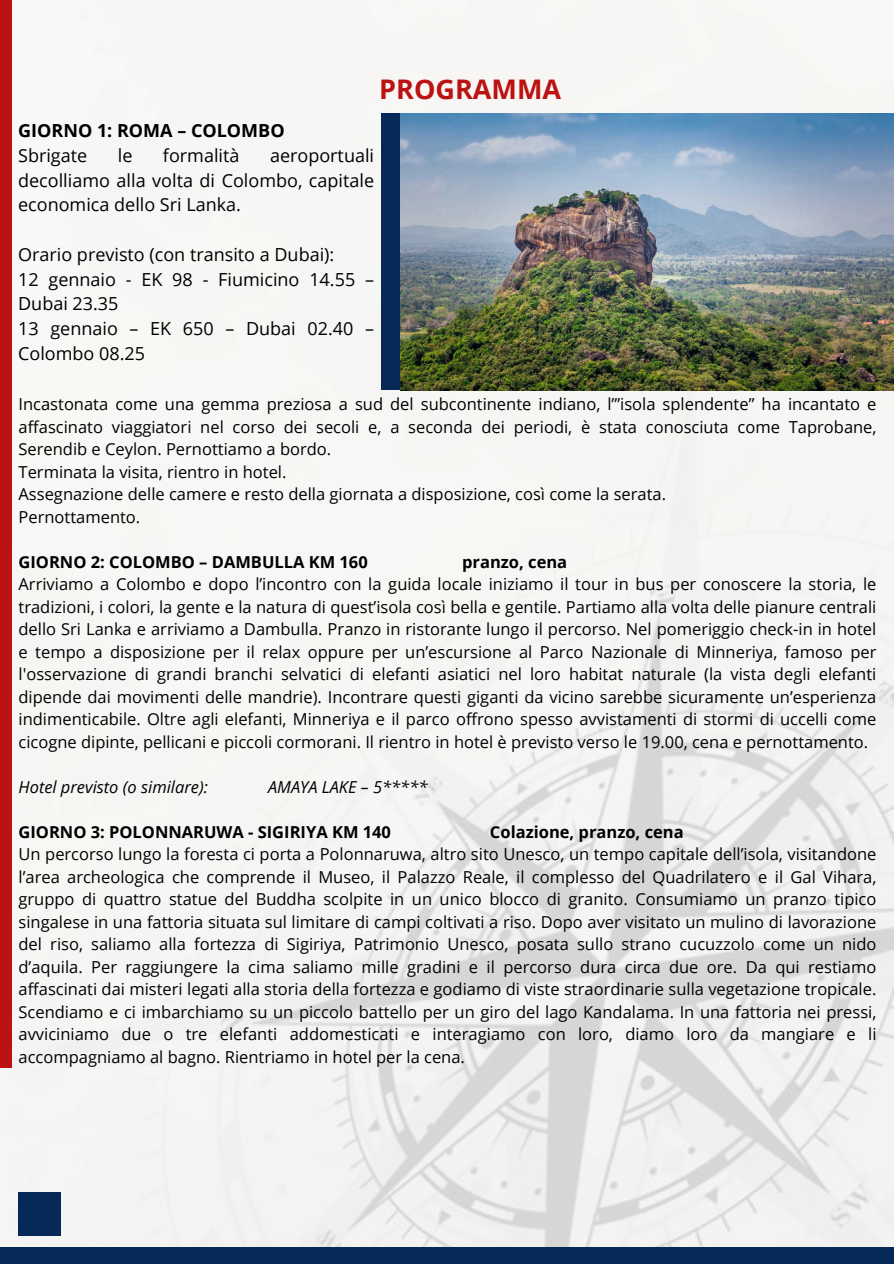
<style>
.page{position:relative;width:894px;height:1264px;background:#fff}
.page>*{position:absolute;margin:0;border:0;box-sizing:border-box;transform-origin:0 0}
.t1{font:700 27px "Open Sans";color:#bb1212}
.t2{font:18px/24.8px "Open Sans";color:#000;text-align:justify}
.t3{font:700 18px "Open Sans";color:#000}
.t4{font:16.5px/22.5px "Open Sans";color:#000;text-align:justify}
.t5{font:700 16.5px "Open Sans";color:#000}
.t6{font:italic 16.5px "Open Sans";color:#000}
</style>
<div class="page">
<img style="left:0;top:0;width:892px;height:1247px">
<div style="left:0;top:0;width:11px;height:1067px;background:#bb1212"></div>
<div style="left:19px;top:1191px;width:42px;height:44px;background:#072957"></div>
<div style="left:0;top:1247px;width:893px;height:16px;background:#072957"></div>
<div style="left:381px;top:113px;width:56px;height:277px;background:#072957"></div>
<img style="left:400px;top:113px;width:493px;height:277px">
<p class="t1" style="left:379px;top:70px;width:183px">PROGRAMMA</p>
<p class="t3" style="left:18px;top:118px;width:268px">GIORNO 1: ROMA – COLOMBO</p>
<p class="t2" style="left:18px;top:142px;width:71px">Sbrigate</p>
<p class="t2" style="left:118px;top:142px;width:16px">le</p>
<p class="t2" style="left:163px;top:142px;width:78px">formalità</p>
<p class="t2" style="left:18px;top:142px;width:357px;text-indent:252px">aeroportuali decolliamo alla volta di Colombo, capitale economica dello Sri Lanka.</p>
<p class="t2" style="left:18px;top:241px;width:357px;text-align:left">Orario previsto (con transito a Dubai):<br>12 gennaio - EK 98 - Fiumicino 14.55 –<br>Dubai 23.35<br>13 gennaio – EK 650 – Dubai 02.40 –<br>Colombo 08.25</p>
<p class="t4" style="left:19px;top:392px;width:859px">Incastonata come una gemma preziosa a sud del subcontinente indiano, l’”isola splendente” ha incantato e affascinato viaggiatori nel corso dei secoli e, a seconda dei periodi, è stata conosciuta come Taprobane, Serendib e Ceylon. Pernottiamo a bordo.</p>
<p class="t4" style="left:19px;top:460px;width:269px">Terminata la visita, rientro in hotel.</p>
<p class="t4" style="left:19px;top:482px;width:649px">Assegnazione delle camere e resto della giornata a disposizione, così come la serata.</p>
<p class="t4" style="left:19px;top:505px;width:123px">Pernottamento.</p>
<p class="t5" style="left:19px;top:550px;width:350px">GIORNO 2: COLOMBO – DAMBULLA KM 160</p>
<p class="t5" style="left:462px;top:550px;width:107px">pranzo, cena</p>
<p class="t4" style="left:19px;top:572px;width:859px">Arriviamo a Colombo e dopo l’incontro con la guida locale iniziamo il tour in bus per conoscere la storia, le tradizioni, i colori, la gente e la natura di quest’isola così bella e gentile. Partiamo alla volta delle pianure centrali dello Sri Lanka e arriviamo a Dambulla. Pranzo in ristorante lungo il percorso. Nel pomeriggio check-in in hotel e tempo a disposizione per il relax oppure per un’escursione al Parco Nazionale di Minneriya, famoso per l'osservazione di grandi branchi selvatici di elefanti asiatici nel loro habitat naturale (la vista degli elefanti dipende dai movimenti delle mandrie). Incontrare questi giganti da vicino sarebbe sicuramente un’esperienza indimenticabile. Oltre agli elefanti, Minneriya e il parco offrono spesso avvistamenti di stormi di uccelli come cicogne dipinte, pellicani e piccoli cormorani. Il rientro in hotel è previsto verso le 19.00, cena e pernottamento.</p>
<p class="t6" style="left:19px;top:775px;width:191px">Hotel previsto (o similare):</p>
<p class="t6" style="left:268px;top:775px;width:161px">AMAYA LAKE – 5*****</p>
<p class="t5" style="left:19px;top:820px;width:374px">GIORNO 3: POLONNARUWA - SIGIRIYA KM 140</p>
<p class="t5" style="left:490px;top:820px;width:195px">Colazione, pranzo, cena</p>
<p class="t4" style="left:19px;top:842px;width:859px">Un percorso lungo la foresta ci porta a Polonnaruwa, altro sito Unesco, un tempo capitale dell’isola, visitandone l’area archeologica che comprende il Museo, il Palazzo Reale, il complesso del Quadrilatero e il Gal Vihara, gruppo di quattro statue del Buddha scolpite in un unico blocco di granito. Consumiamo un pranzo tipico singalese in una fattoria situata sul limitare di campi coltivati a riso. Dopo aver visitato un mulino di lavorazione del riso, saliamo alla fortezza di Sigiriya, Patrimonio Unesco, posata sullo strano cucuzzolo come un nido d’aquila. Per raggiungere la cima saliamo mille gradini e il percorso dura circa due ore. Da qui restiamo affascinati dai misteri legati alla storia della fortezza e godiamo di viste straordinarie sulla vegetazione tropicale.<br>Scendiamo e ci imbarchiamo su un piccolo battello per un giro del lago Kandalama. In una fattoria nei pressi, avviciniamo due o tre elefanti addomesticati e interagiamo con loro, diamo loro da mangiare e li accompagniamo al bagno. Rientriamo in hotel per la cena.</p>
</div>
